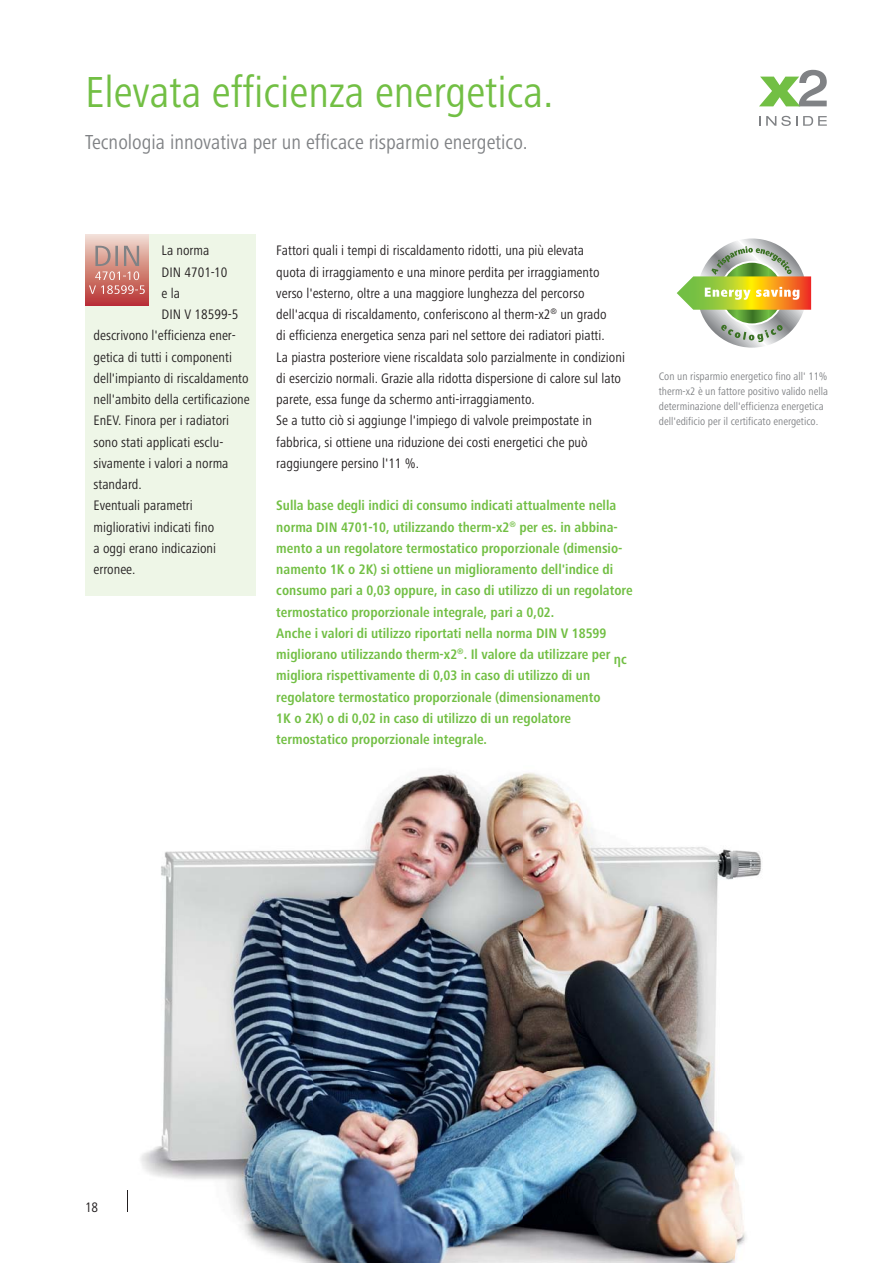
<style>
.page{position:relative;width:893px;height:1263px;background:#fff}
.page>*{position:absolute;margin:0;border:0;box-sizing:border-box;transform-origin:0 0}
.t1{font:condensed 45px "Frutiger Next LTW1 G";color:#72bf44}
.t2{font:condensed 21px "Frutiger Next LTW1 G";color:#808285}
.t3{font:condensed 14.25px/21.3px "Frutiger Next LTW1 G";color:#231f20}
.t4{font:700 condensed 14.25px/21.3px "Frutiger Next LTW1 G";color:#72bf44}
.t5{font:condensed 11.25px/14.9px "Frutiger Next LTW1 G";color:#808285}
</style>
<div class="page">
<svg style="left:759px;top:70px;width:68px;height:36px"></svg>
<svg style="left:766px;top:116px;width:31px;height:10px"></svg>
<svg style="left:803px;top:116px;width:24px;height:10px"></svg>
<div style="left:85px;top:234px;width:170px;height:361px;background:#eef6e7"></div>
<svg style="left:697px;top:239px;width:109px;height:109px;background:#b9babc"></svg>
<svg style="left:721px;top:262px;width:62px;height:62px"></svg>
<svg style="left:677px;top:246px;width:134px;height:64px"></svg>
<svg style="left:721px;top:324px;width:62px;height:18px"></svg>
<div style="left:85px;top:234px;width:64px;height:72px;background:linear-gradient(to bottom,#f1dfcf,#b7322f)"></div>
<svg style="left:89px;top:246px;width:56px;height:48px;background:#cc8e85"></svg>
<img style="left:141px;top:772px;width:621px;height:491px">
<svg style="left:127px;top:1190px;width:1px;height:22px"></svg>
<h1 class="t1" style="left:85px;top:73px;width:470px">Elevata efficienza energetica.</h1>
<h2 class="t2" style="left:85px;top:133px;width:444px">Tecnologia innovativa per un efficace risparmio energetico.</h2>
<p class="t3" style="left:162px;top:241px;width:50px">La norma</p>
<p class="t3" style="left:162px;top:262px;width:67px">DIN 4701-10</p>
<p class="t3" style="left:162px;top:283px;width:20px">e la</p>
<p class="t3" style="left:162px;top:305px;width:78px">DIN V 18599-5</p>
<p class="t3" style="left:94px;top:326px;width:144px">descrivono l'efficienza ener-</p>
<p class="t3" style="left:94px;top:347px;width:140px">getica di tutti i componenti</p>
<p class="t3" style="left:94px;top:368px;width:157px">dell'impianto di riscaldamento</p>
<p class="t3" style="left:94px;top:390px;width:158px">nell'ambito della certificazione</p>
<p class="t3" style="left:94px;top:411px;width:137px">EnEV. Finora per i radiatori</p>
<p class="t3" style="left:94px;top:432px;width:131px">sono stati applicati esclu-</p>
<p class="t3" style="left:94px;top:453px;width:137px">sivamente i valori a norma</p>
<p class="t3" style="left:94px;top:475px;width:50px">standard.</p>
<p class="t3" style="left:94px;top:496px;width:101px">Eventuali parametri</p>
<p class="t3" style="left:94px;top:517px;width:122px">migliorativi indicati fino</p>
<p class="t3" style="left:94px;top:538px;width:124px">a oggi erano indicazioni</p>
<p class="t3" style="left:94px;top:560px;width:44px">erronee.</p>
<p class="t3" style="left:276px;top:241px;width:350px">Fattori quali i tempi di riscaldamento ridotti, una più elevata<br>quota di irraggiamento e una minore perdita per irraggiamento verso l'esterno, oltre a una maggiore lunghezza del percorso dell'acqua di riscaldamento, conferiscono al therm-x2<sup>®</sup> un grado<br>di efficienza energetica senza pari nel settore dei radiatori piatti.<br>La piastra posteriore viene riscaldata solo parzialmente in condizioni di esercizio normali. Grazie alla ridotta dispersione di calore sul lato parete, essa funge da schermo anti-irraggiamento.<br>Se a tutto ciò si aggiunge l'impiego di valvole preimpostate in fabbrica, si ottiene una riduzione dei costi energetici che può raggiungere persino l'11 %.</p>
<p class="t4" style="left:276px;top:496px;width:358px">Sulla base degli indici di consumo indicati attualmente nella norma DIN 4701-10, utilizzando therm-x2<sup>®</sup> per es. in abbina&shy;mento a un regolatore termostatico proporzionale (dimensio&shy;namento 1K o 2K) si ottiene un miglioramento dell'indice di consumo pari a 0,03 oppure, in caso di utilizzo di un regolatore termostatico proporzionale integrale, pari a 0,02.<br>Anche i valori di utilizzo riportati nella norma DIN V 18599 migliorano utilizzando therm-x2<sup>®</sup>. Il valore da utilizzare per ηc migliora rispettivamente di 0,03 in caso di utilizzo di un regolatore termostatico proporzionale (dimensionamento<br>1K o 2K) o di 0,02 in caso di utilizzo di un regolatore termostatico proporzionale integrale.</p>
<p class="t5" style="left:659px;top:370px;width:171px">Con un risparmio energetico fino all' 11% therm-x2 è un fattore positivo valido nella determinazione dell'efficienza energetica dell'edificio per il certificato energetico.</p>
<p class="t3" style="left:85px;top:1197px;width:15px">18</p>
</div>
